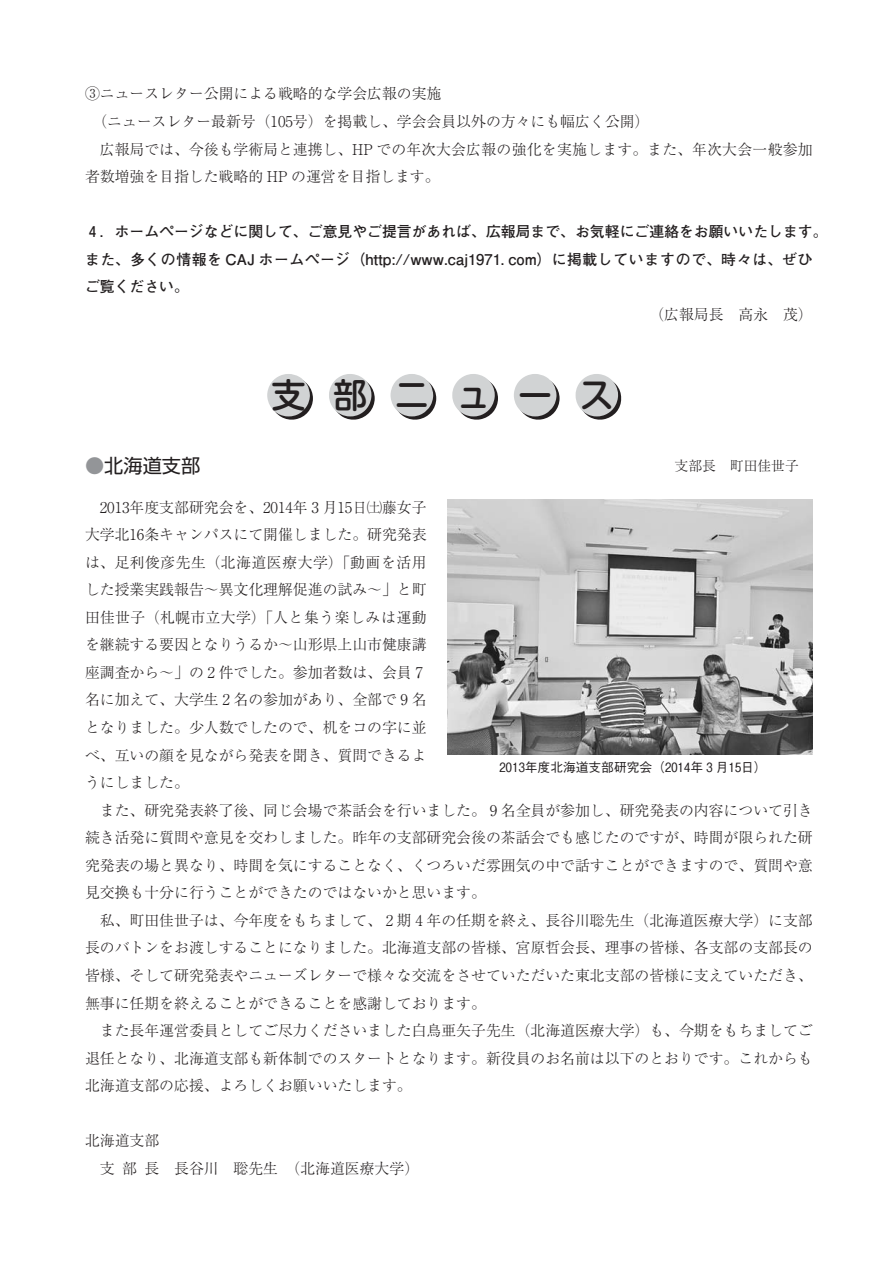
<style>
.page{position:relative;width:893px;height:1263px;background:#fff}
.page>*{position:absolute;margin:0;border:0;box-sizing:border-box;transform-origin:0 0}
.t1{font:500 34.05px "Shin M Go Pr 6";letter-spacing:.81em;color:#231f20}
.t2{font:19.2px "Shin Go Pr 6";color:#231f20}
.t3{font:300 14.85px/27.6px "Ryumin Pr 6";color:#231f20;text-align:justify}
.t4{font:700 14.85px/27.6px "Futo Go B101 Pr 6";color:#231f20}
.t5{font:300 14.85px "Ryumin Pr 6";letter-spacing:.02em;color:#231f20}
.t6{font:300 13.8px "Ryumin Pr 6";color:#231f20}
.t7{font:500 12.75px "Gothic BBB Pr 6";letter-spacing:-.125em;color:#231f20}
.s1{color:#939598}
</style>
<div class="page">
<img style="left:447px;top:500px;width:366px;height:255px">
<svg style="left:576px;top:374px;width:45px;height:46px"></svg>
<svg style="left:514px;top:374px;width:46px;height:46px"></svg>
<svg style="left:452px;top:374px;width:46px;height:46px"></svg>
<svg style="left:391px;top:374px;width:45px;height:46px"></svg>
<svg style="left:329px;top:374px;width:46px;height:46px"></svg>
<svg style="left:267px;top:374px;width:46px;height:46px"></svg>
<p class="t3" style="left:85px;top:82px;width:358px">③ニュースレター公開による戦略的な学会広報の実施</p>
<p class="t3" style="left:92px;top:110px;width:558px">（ニュースレター最新号（105号）を掲載し、学会会員以外の方々にも幅広く公開）</p>
<p class="t5" style="left:100px;top:143px;width:714px">広報局では、今後も学術局と連携し、HP での年次大会広報の強化を実施します。また、年次大会一般参加</p>
<p class="t3" style="left:85px;top:165px;width:356px">者数増強を目指した戦略的 HP の運営を目指します。</p>
<p class="t4" style="left:85px;top:220px;width:744px">4．ホームページなどに関して、ご意見やご提言があれば、広報局まで、お気軽にご連絡をお願いいたします。また、多くの情報を CAJ ホームページ（http://www.caj1971．com）に掲載していますので、時々は、ぜひご覧ください。</p>
<p class="t3" style="left:649px;top:302px;width:165px">（広報局長 高永 茂）</p>
<h1 class="t1" style="left:271px;top:383px;width:344px">支部ニュース</h1>
<p class="t2" style="left:85px;top:458px;width:117px"><span class="s1">●</span>北海道支部</p>
<p class="t6" style="left:675px;top:460px;width:126px">支部長 町田佳世子</p>
<p class="t3" style="left:85px;top:495px;width:343px;text-indent:11px">2013年度支部研究会を、2014年3月15日㈯藤女子大学北16条キャンパスにて開催しました。研究発表は、足利俊彦先生（北海道医療大学）「動画を活用した授業実践報告～異文化理解促進の試み～」と町田佳世子（札幌市立大学）「人と集う楽しみは運動を継続する要因となりうるか～山形県上山市健康講座調査から～」の2件でした。参加者数は、会員7名に加えて、大学生2名の参加があり、全部で9名となりました。少人数でしたので、机をコの字に並べ、互いの顔を見ながら発表を聞き、質問できるようにしました。</p>
<p class="t3" style="left:85px;top:798px;width:729px;text-indent:15px">また、研究発表終了後、同じ会場で茶話会を行いました。9名全員が参加し、研究発表の内容について引き続き活発に質問や意見を交わしました。昨年の支部研究会後の茶話会でも感じたのですが、時間が限られた研究発表の場と異なり、時間を気にすることなく、くつろいだ雰囲気の中で話すことができますので、質問や意見交換も十分に行うことができたのではないかと思います。</p>
<p class="t3" style="left:85px;top:908px;width:729px;text-indent:15px">私、町田佳世子は、今年度をもちまして、2期4年の任期を終え、長谷川聡先生（北海道医療大学）に支部長のバトンをお渡しすることになりました。北海道支部の皆様、宮原哲会長、理事の皆様、各支部の支部長の皆様、そして研究発表やニューズレターで様々な交流をさせていただいた東北支部の皆様に支えていただき、無事に任期を終えることができることを感謝しております。</p>
<p class="t3" style="left:85px;top:1019px;width:729px;text-indent:15px">また長年運営委員としてご尽力くださいました白鳥亜矢子先生（北海道医療大学）も、今期をもちましてご退任となり、北海道支部も新体制でのスタートとなります。新役員のお名前は以下のとおりです。これからも北海道支部の応援、よろしくお願いいたします。</p>
<p class="t7" style="left:496px;top:763px;width:272px">2013年度北海道支部研究会（2014年3月15日）</p>
<p class="t3" style="left:100px;top:1129px;width:321px;text-indent:-15px">北海道支部<br>支部長 長谷川 聡先生（北海道医療大学）</p>
</div>
